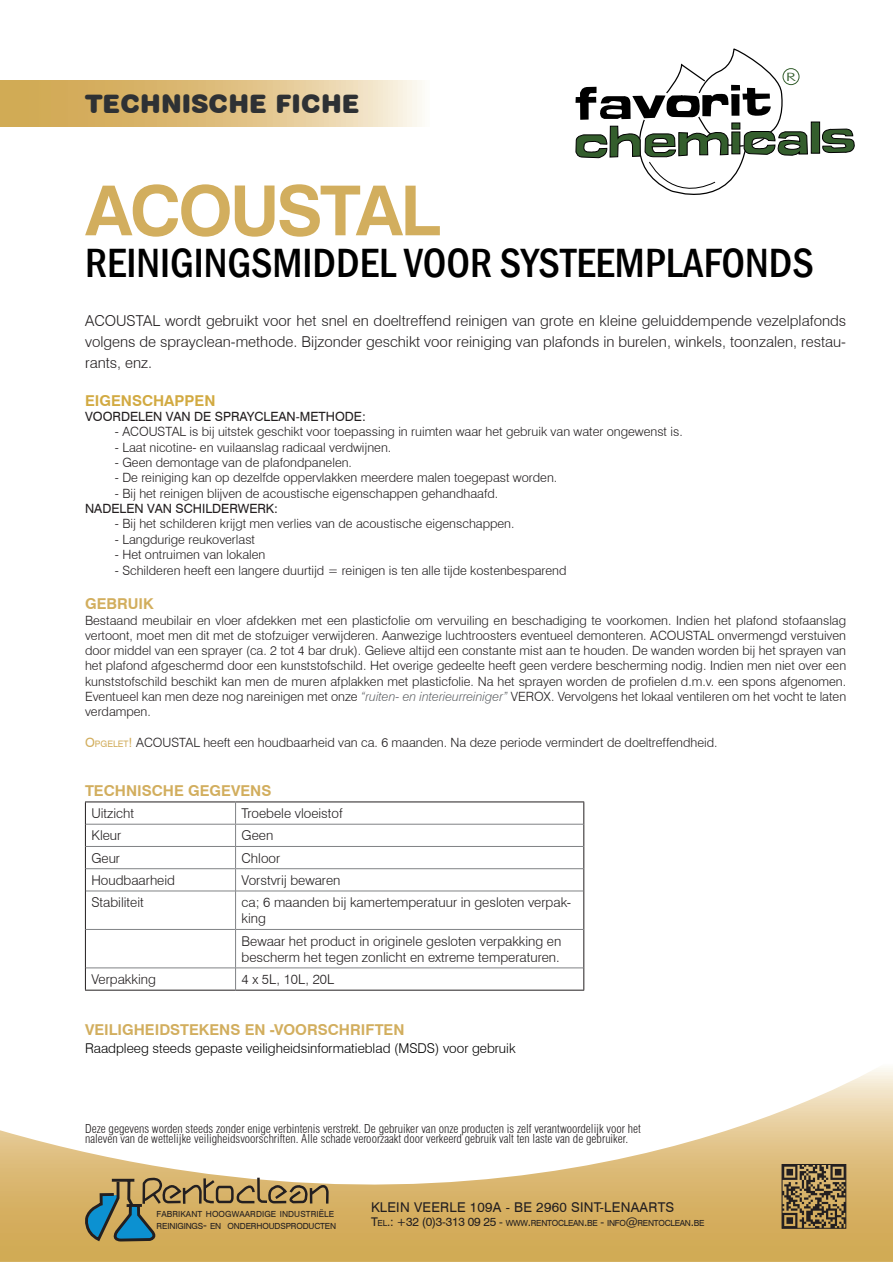
<style>
.page{position:relative;width:893px;height:1263px;background:#fff}
.page>*{position:absolute;margin:0;border:0;box-sizing:border-box;transform-origin:0 0}
.t1{font:700 69px "Swiss 721 BT";letter-spacing:-.04em;color:#d2ae5e}
.t2{font:500 condensed 42px "Franklin Gothic";color:#000}
.t3{font:25.5px "Swiss 721 BT Black Rounded";color:#2e3134}
.t4{font:300 15px/21px "Swiss 721 BT";color:#231f20;text-align:justify}
.t5{font:700 15px "Swiss 721 BT";color:#d2ae5e}
.t6{font:700 15px "Swiss 721 BT";color:#d2aa42}
.t7{font:300 13.5px/16.2px "Swiss 721 BT";color:#231f20}
.t8{font:300 13.5px "Swiss 721 BT";color:#000}
.t9{font:13.5px "Swiss 721 BT";letter-spacing:.02em;color:#231f20}
.t10{font:300 12.75px/15.3px "Swiss 721 BT";color:#231f20;text-align:justify}
.t11{font:12.75px "Swiss 721 BT";color:#231f20}
.t12{font:300 condensed 12px "Swiss 721 BT";color:#231f20}
.t13{font:300 11.55px "Futura BT";color:#345e2d;scale:1.67 1}
.t14{font:8.4px "Swiss 721 BT";letter-spacing:-.015em;color:#231f20}
.t15{font:8.4px "Swiss 721 BT";letter-spacing:.015em;color:#231f20}
.s1{font-style:italic;color:#626568}
.s2{font-weight:400;color:#d2ae5e}
.s3{font-weight:400;font-size:8.85px;color:#d2ae5e}
.s4{font-size:12px}
</style>
<div class="page">
<svg style="left:0;top:1068px;width:893px;height:194px"></svg>
<svg style="left:0;top:81px;width:422px;height:45px;background:#e0c387"></svg>
<hr style="left:85px;top:801px;width:151px;height:1px;background:#231f20">
<hr style="left:236px;top:801px;width:348px;height:1px;background:#231f20">
<svg style="left:85px;top:802px;width:1px;height:89px"></svg>
<svg style="left:583px;top:802px;width:1px;height:89px"></svg>
<hr style="left:85px;top:891px;width:1px;height:38px;background:#231f20">
<hr style="left:583px;top:891px;width:1px;height:38px;background:#231f20">
<hr style="left:85px;top:929px;width:1px;height:39px;background:#231f20">
<hr style="left:583px;top:929px;width:1px;height:39px;background:#231f20">
<svg style="left:85px;top:968px;width:1px;height:22px"></svg>
<svg style="left:583px;top:968px;width:1px;height:22px"></svg>
<hr style="left:85px;top:990px;width:151px;height:1px;background:#231f20">
<hr style="left:236px;top:990px;width:348px;height:1px;background:#231f20">
<hr style="left:86px;top:846px;width:150px;height:1px;background:#808285">
<hr style="left:236px;top:846px;width:347px;height:1px;background:#808285">
<svg style="left:235px;top:802px;width:1px;height:89px"></svg>
<hr style="left:86px;top:891px;width:150px;height:1px;background:#808285">
<hr style="left:236px;top:891px;width:347px;height:1px;background:#808285">
<hr style="left:235px;top:891px;width:1px;height:38px;background:#808285">
<hr style="left:235px;top:930px;width:1px;height:38px;background:#808285">
<hr style="left:86px;top:968px;width:150px;height:1px;background:#808285">
<hr style="left:236px;top:968px;width:347px;height:1px;background:#808285">
<svg style="left:235px;top:968px;width:1px;height:22px"></svg>
<hr style="left:86px;top:824px;width:150px;height:1px;background:#808285">
<hr style="left:236px;top:824px;width:347px;height:1px;background:#808285">
<hr style="left:86px;top:868px;width:150px;height:1px;background:#808285">
<hr style="left:236px;top:868px;width:347px;height:1px;background:#808285">
<hr style="left:86px;top:929px;width:150px;height:1px;background:#808285">
<hr style="left:236px;top:929px;width:347px;height:1px;background:#808285">
<div style="left:811px;top:122px;width:9px;height:32px;background:#345e2d;border:1px solid #000"></div>
<svg style="left:822px;top:128px;width:33px;height:25px"></svg>
<svg style="left:575px;top:49px;width:233px;height:146px"></svg>
<div style="left:785px;top:144px;width:15px;height:5px;background:#fff;border-radius:50%"></div>
<div style="left:784px;top:143px;width:16px;height:7px;border:1px solid #000;border-radius:50%"></div>
<div style="left:782px;top:68px;width:17px;height:17px;border:1px solid #345e2d;border-radius:50%"></div>
<svg style="left:85px;top:1178px;width:244px;height:63px;background:#ae9a64"></svg>
<svg style="left:784px;top:1166px;width:60px;height:60px;background:#836e46"></svg>
<div style="left:782px;top:1164px;width:64px;height:64px;border:1px solid #231f20"></div>
<p class="t3" style="left:85px;top:88px;width:276px">TECHNISCHE FICHE</p>
<p class="t13" style="left:786px;top:70px;width:8px">R</p>
<p class="t1" style="left:85px;top:169px;width:357px">ACOUSTAL</p>
<p class="t2" style="left:85px;top:236px;width:730px">REINIGINGSMIDDEL VOOR SYSTEEMPLAFONDS</p>
<p class="t4" style="left:85px;top:310px;width:763px">ACOUSTAL wordt gebruikt voor het snel en doeltreffend reinigen van grote en kleine geluiddempende vezelplafonds volgens de sprayclean-methode. Bijzonder geschikt voor reiniging van plafonds in burelen, winkels, toonzalen, restau&shy;rants, enz.</p>
<p class="t6" style="left:85px;top:391px;width:132px">EIGENSCHAPPEN</p>
<p class="t11" style="left:85px;top:409px;width:282px">VOORDELEN VAN DE SPRAYCLEAN-METHODE:</p>
<p class="t10" style="left:115px;top:424px;width:569px">- ACOUSTAL is bij uitstek geschikt voor toepassing in ruimten waar het gebruik van water ongewenst is.</p>
<p class="t10" style="left:115px;top:439px;width:278px">- Laat nicotine- en vuilaanslag radicaal verdwijnen.</p>
<p class="t10" style="left:115px;top:455px;width:239px">- Geen demontage van de plafondpanelen.</p>
<p class="t10" style="left:115px;top:470px;width:444px">- De reiniging kan op dezelfde oppervlakken meerdere malen toegepast worden.</p>
<p class="t10" style="left:115px;top:485px;width:385px">- Bij het reinigen blijven de acoustische eigenschappen gehandhaafd.</p>
<p class="t11" style="left:85px;top:501px;width:194px">NADELEN VAN SCHILDERWERK:</p>
<p class="t10" style="left:115px;top:516px;width:401px">- Bij het schilderen krijgt men verlies van de acoustische eigenschappen.</p>
<p class="t10" style="left:115px;top:531px;width:142px">- Langdurige reukoverlast</p>
<p class="t10" style="left:115px;top:546px;width:152px">- Het ontruimen van lokalen</p>
<p class="t10" style="left:115px;top:563px;width:453px">- Schilderen heeft een langere duurtijd = reinigen is ten alle tijde kostenbesparend</p>
<p class="t5" style="left:85px;top:595px;width:70px">GEBRUIK</p>
<p class="t10" style="left:85px;top:612px;width:763px">Bestaand meubilair en vloer afdekken met een plasticfolie om vervuiling en beschadiging te voorkomen. Indien het plafond stofaanslag vertoont, moet men dit met de stofzuiger verwijderen. Aanwezige luchtroosters eventueel demonteren. ACOUSTAL onvermengd verstuiven door middel van een sprayer (ca. 2 tot 4 bar druk). Gelieve altijd een constante mist aan te houden. De wanden worden bij het sprayen van het plafond afgeschermd door een kunststofschild. Het overige gedeelte heeft geen verdere bescherming nodig. Indien men niet over een kunststofschild beschikt kan men de muren afplakken met plasticfolie. Na het sprayen worden de profielen d.m.v. een spons afgenomen.<br>Eventueel kan men deze nog nareinigen met onze <span class="s1">“ruiten- en interieurreiniger”</span> VEROX. Vervolgens het lokaal ventileren om het vocht te laten verdampen.</p>
<p class="t10" style="left:85px;top:735px;width:634px"><span class="s2">O</span><span class="s3">PGELET</span><span class="s2">!</span> ACOUSTAL heeft een houdbaarheid van ca. 6 maanden. Na deze periode vermindert de doeltreffendheid.</p>
<p class="t5" style="left:85px;top:781px;width:188px">TECHNISCHE GEGEVENS</p>
<p class="t7" style="left:91px;top:805px;width:44px">Uitzicht</p>
<p class="t7" style="left:242px;top:805px;width:103px">Troebele vloeistof</p>
<p class="t7" style="left:91px;top:827px;width:32px">Kleur</p>
<p class="t7" style="left:242px;top:827px;width:33px">Geen</p>
<p class="t7" style="left:91px;top:850px;width:30px">Geur</p>
<p class="t7" style="left:242px;top:850px;width:40px">Chloor</p>
<p class="t7" style="left:91px;top:872px;width:85px">Houdbaarheid</p>
<p class="t7" style="left:242px;top:872px;width:100px">Vorstvrij bewaren</p>
<p class="t7" style="left:91px;top:894px;width:54px">Stabiliteit</p>
<p class="t7" style="left:242px;top:894px;width:331px">ca; 6 maanden bij kamertemperatuur in gesloten verpak&shy;king</p>
<p class="t7" style="left:242px;top:933px;width:321px">Bewaar het product in originele gesloten verpakking en bescherm het tegen zonlicht en extreme temperaturen.</p>
<p class="t7" style="left:91px;top:971px;width:66px">Verpakking</p>
<p class="t7" style="left:242px;top:971px;width:94px">4 x 5L, 10L, 20L</p>
<p class="t5" style="left:85px;top:1020px;width:321px">VEILIGHEIDSTEKENS EN -VOORSCHRIFTEN</p>
<p class="t8" style="left:85px;top:1040px;width:432px">Raadpleeg steeds gepaste veiligheidsinformatieblad (MSDS) voor gebruik</p>
<p class="t12" style="left:85px;top:1121px;width:557px">Deze gegevens worden steeds zonder enige verbintenis verstrekt. De gebruiker van onze producten is zelf verantwoordelijk voor het</p>
<p class="t12" style="left:85px;top:1132px;width:545px">naleven van de wettelijke veiligheidsvoorschriften. Alle schade veroorzaakt door verkeerd gebruik valt ten laste van de gebruiker.</p>
<p class="t15" style="left:157px;top:1209px;width:179px">FABRIKANT HOOGWAARDIGE INDUSTRIËLE</p>
<p class="t14" style="left:157px;top:1221px;width:181px">REINIGINGS<span class="s4">-</span> EN ONDERHOUDSPRODUCTEN</p>
<p class="t9" style="left:371px;top:1198px;width:305px">KLEIN VEERLE 109A - BE 2960 SINT-LENAARTS</p>
<p class="t14" style="left:371px;top:1218px;width:335px"><span class="s4">T</span>EL<span class="s4">.: +32 (0)3-313 09 25 -</span> WWW<span class="s4">.</span>RENTOCLEAN<span class="s4">.</span>BE <span class="s4">-</span> INFO<span class="s4">@</span>RENTOCLEAN<span class="s4">.</span>BE</p>
</div>
